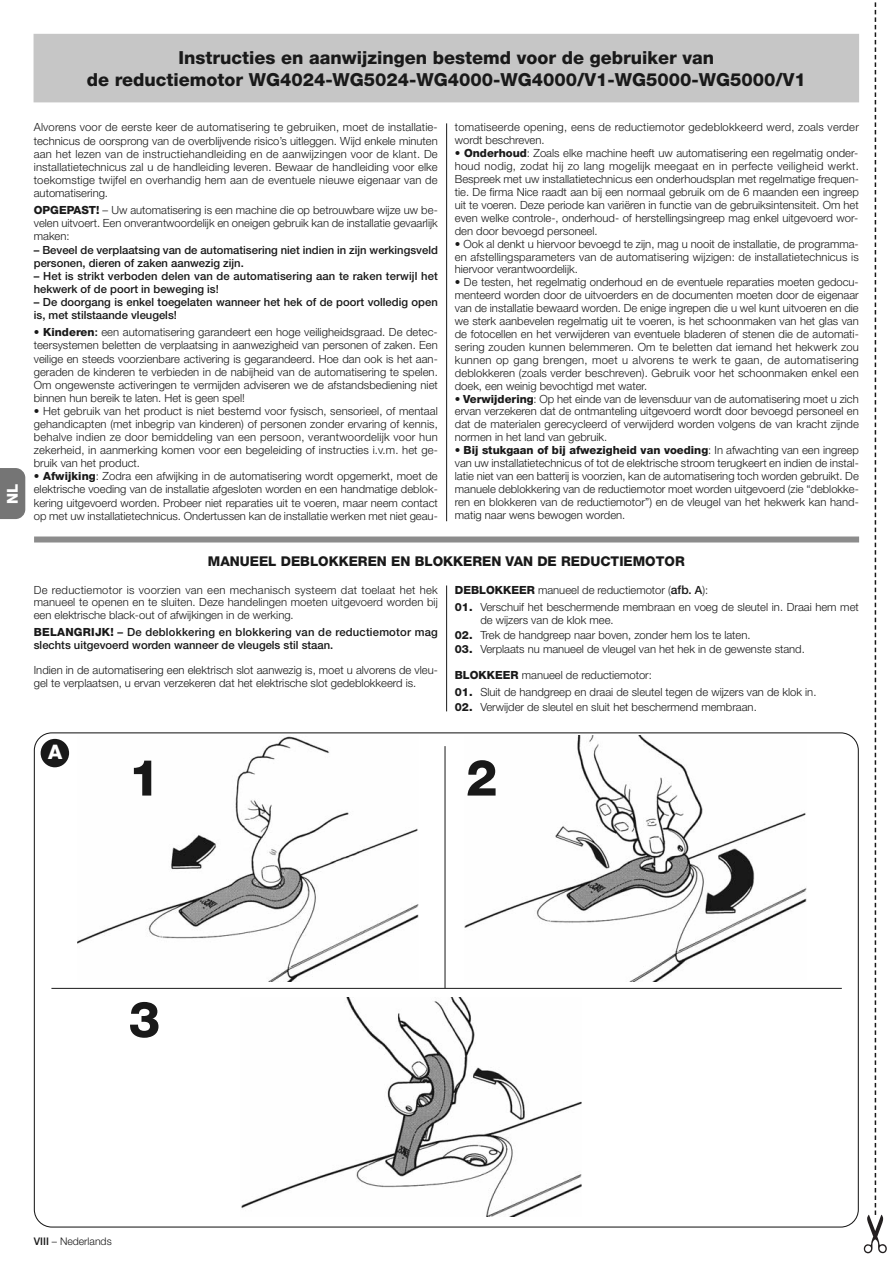
<style>
.page{position:relative;width:893px;height:1263px;background:#fff}
.page>*{position:absolute;margin:0;border:0;box-sizing:border-box;transform-origin:0 0}
.t1{font:800 50.1px "Helvetica Neue";color:#191919}
.t2{font:800 20.1px "Helvetica Neue";color:#fff}
.t3{font:800 18px/21.6px "Helvetica Neue";color:#191919;text-align:center}
.t4{font:800 15px "Helvetica Neue";color:#fff}
.t5{font:800 13.5px "Helvetica Neue";color:#191919}
.t6{font:300 11.25px/12.9px "Helvetica Neue";color:#191919;text-align:justify}
.t7{font:500 11.25px/13px "Helvetica Neue";color:#191919}
.t8{font:300 11.25px/12.9px "Helvetica Neue";letter-spacing:.02em;color:#191919}
.t9{font:300 10.5px "Helvetica Neue";color:#191919}
.s1{font-weight:800}
.s2{font-weight:500}
.s3{font-weight:500;font-size:12px}
</style>
<div class="page">
<svg style="left:0;top:468px;width:25px;height:51px"></svg>
<svg style="left:864px;top:2px;width:23px;height:1251px"></svg>
<hr style="left:446px;top:123px;width:1px;height:398px;background:#191919">
<div style="left:34px;top:35px;width:824px;height:67px;background:#c6c6c6"></div>
<div style="left:34px;top:34px;width:825px;height:68px;border:1px solid #c6c6c6"></div>
<hr style="left:446px;top:586px;width:1px;height:125px;background:#191919">
<div style="left:34px;top:537px;width:825px;height:6px;background:#8c8c8c"></div>
<svg style="left:34px;top:732px;width:825px;height:496px"></svg>
<div style="left:455px;top:736px;width:358px;height:246px;background:#fff"></div>
<img style="left:464px;top:736px;width:342px;height:246px">
<div style="left:77px;top:736px;width:358px;height:246px;background:#fff"></div>
<img style="left:77px;top:736px;width:342px;height:246px">
<div style="left:76px;top:998px;width:741px;height:218px;background:#fff"></div>
<img style="left:241px;top:998px;width:341px;height:218px">
<hr style="left:51px;top:988px;width:791px;height:1px;background:#191919">
<hr style="left:445px;top:746px;width:1px;height:242px;background:#191919">
<div style="left:41px;top:739px;width:28px;height:28px;background:#191919;border-radius:50%"></div>
<h3 class="t4" style="left:7px;top:504px;width:22px;rotate:-90deg">NL</h3>
<h3 class="t3" style="left:87px;top:49px;width:720px">Instructies en aanwijzingen bestemd voor de gebruiker van<br>de reductiemotor WG4024-WG5024-WG4000-WG4000/V1-WG5000-WG5000/V1</h3>
<p class="t6" style="left:34px;top:122px;width:405px">Alvorens voor de eerste keer de automatisering te gebruiken, moet de installatie&shy;technicus de oorsprong van de overblijvende risico’s uitleggen. Wijd enkele minuten aan het lezen van de instructiehandleiding en de aanwijzingen voor de klant. De installatietechnicus zal u de handleiding leveren. Bewaar de handleiding voor elke toekomstige twijfel en overhandig hem aan de eventuele nieuwe eigenaar van de automatisering.</p>
<p class="t6" style="left:34px;top:205px;width:405px"><span class="s1">OPGEPAST!</span> – Uw automatisering is een machine die op betrouwbare wijze uw be - velen uitvoert. Een onverantwoordelijk en oneigen gebruik kan de installatie ge vaarlijk maken:</p>
<p class="t7" style="left:34px;top:244px;width:406px">– Beveel de verplaatsing van de automatisering niet indien in zijn werkingsveld personen, dieren of zaken aanwezig zijn.</p>
<p class="t7" style="left:34px;top:270px;width:405px">– Het is strikt verboden delen van de automatisering aan te raken terwijl het hekwerk of de poort in beweging is!</p>
<p class="t7" style="left:34px;top:296px;width:405px">– De doorgang is enkel toegelaten wanneer het hek of de poort volledig open is, met stilstaande vleugels!</p>
<p class="t6" style="left:34px;top:327px;width:406px">• <span class="s1">Kinderen</span><span class="s2">:</span> een automatisering garandeert een hoge veiligheidsgraad. De detec&shy;teersystemen beletten de verplaatsing in aanwezigheid van personen of zaken. Een veilige en steeds voorzienbare activering is gegarandeerd. Hoe dan ook is het aa n - ge raden de kinderen te verbieden in de nabijheid van de automatisering te spelen.<br>Om ongewenste activeringen te vermijden adviseren we de afstandsbediening niet binnen hun bereik te laten. Het is geen spel!</p>
<p class="t6" style="left:34px;top:405px;width:405px">• Het gebruik van het product is niet bestemd voor fysisch, sensorieel, of mentaal ge handicapten (met inbegrip van kinderen) of personen zonder ervaring of kennis, behalve indien ze door bemiddeling van een persoon, verantwoordelijk voor hun zekerheid, in aanmerking komen voor een begeleiding of instructies i.v.m. het ge - bruik van het product.</p>
<p class="t6" style="left:34px;top:471px;width:405px">• <span class="s1">Afwijking</span>: Zodra een afwijking in de automatisering wordt opgemerkt, moet de elektrische voeding van de installatie afgesloten worden en een handmatige deblok&shy;kering uitgevoerd worden. Probeer niet reparaties uit te voeren, maar neem contact op met uw installatietechnicus. Ondertussen kan de installatie werken met niet geau-</p>
<p class="t8" style="left:455px;top:122px;width:405px">tomatiseerde opening, eens de reductiemotor gedeblokkeerd werd, zoals verder wordt beschreven.</p>
<p class="t6" style="left:455px;top:148px;width:405px">• <span class="s1">Onderhoud</span>: Zoals elke machine heeft uw automatisering een regelmatig onder&shy;houd nodig, zodat hij zo lang mogelijk meegaat en in perfecte veiligheid werkt.<br>Bespreek met uw installatietechnicus een onderhoudsplan met regelmatige frequen&shy;tie. De firma Nice raadt aan bij een normaal gebruik om de 6 maanden een ingreep uit te voeren. Deze periode kan variëren in functie van de gebruiksintensiteit. Om het even welke controle-, onderhoud- of herstellingsingreep mag enkel uitgevoerd wor&shy;den door bevoegd personeel.</p>
<p class="t6" style="left:455px;top:238px;width:405px">• Ook al denkt u hiervoor bevoegd te zijn, mag u nooit de installatie, de programma&shy;en afstellingsparameters van de automatisering wijzigen: de installatietechnicus is hiervoor verantwoordelijk.</p>
<p class="t6" style="left:455px;top:277px;width:405px">• De testen, het regelmatig onderhoud en de eventuele reparaties moeten gedocu&shy;menteerd worden door de uitvoerders en de documenten moeten door de eigenaar van de installatie bewaard worden. De enige ingrepen die u wel kunt uitvoeren en die we sterk aanbevelen regelmatig uit te voeren, is het schoonmaken van het glas van de fotocellen en het verwijderen van eventuele bladeren of stenen die de automati&shy;sering zouden kunnen belemmeren. Om te beletten dat iemand het hekwerk zou kunnen op gang brengen, moet u alvorens te werk te gaan, de automatisering deblokkeren (zoals verder beschreven). Gebruik voor het schoonmaken enkel een doek, een weinig bevochtigd met water.</p>
<p class="t6" style="left:455px;top:393px;width:405px">• <span class="s1">Verwijdering</span>: Op het einde van de levensduur van de automatisering moet u zich ervan verzekeren dat de ontmanteling uitgevoerd wordt door bevoegd personeel en dat de materialen gerecycleerd of verwijderd worden volgens de van kracht zijnde normen in het land van gebruik.</p>
<p class="t6" style="left:455px;top:445px;width:405px">• <span class="s1">Bij stukgaan of bij afwezigheid van voeding</span>: In afwachting van een ingreep van uw installatietechnicus of tot de elektrische stroom terugkeert en indien de instal&shy;latie niet van een batterij is voorzien, kan de automatisering toch worden gebruikt. De manuele deblokkering van de reductiemotor moet worden uitgevoerd (zie “deblokke&shy;ren en blokkeren van de reductiemotor”) en de vleugel van het hekwerk kan hand&shy;matig naar wens bewogen worden.</p>
<p class="t5" style="left:208px;top:557px;width:478px">MANUEEL DEBLOKKEREN EN BLOKKEREN VAN DE REDUCTIEMOTOR</p>
<p class="t6" style="left:455px;top:585px;width:255px"><span class="s1">DEBLOKKEER</span> manueel de reductiemotor (<span class="s3">afb</span><span class="s2">. A</span>):</p>
<p class="t6" style="left:480px;top:602px;width:380px;text-indent:-26px"><span class="s1">01.</span> Verschuif het beschermende membraan en voeg de sleutel in. Draai hem met de wijzers van de klok mee.</p>
<p class="t6" style="left:455px;top:629px;width:297px"><span class="s1">02.</span> Trek de handgreep naar boven, zonder hem los te laten.</p>
<p class="t6" style="left:455px;top:644px;width:351px"><span class="s1">03.</span> Verplaats nu manueel de vleugel van het hek in de gewenste stand.</p>
<p class="t6" style="left:455px;top:670px;width:199px"><span class="s1">BLOKKEER</span> manueel de reductiemotor:</p>
<p class="t6" style="left:455px;top:687px;width:363px"><span class="s1">01.</span> Sluit de handgreep en draai de sleutel tegen de wijzers van de klok in.</p>
<p class="t6" style="left:455px;top:701px;width:303px"><span class="s1">02.</span> Verwijder de sleutel en sluit het beschermend membraan.</p>
<p class="t6" style="left:34px;top:584px;width:405px">De reductiemotor is voorzien van een mechanisch systeem dat toelaat het hek manueel te openen en te sluiten. Deze handelingen moeten uitgevoerd worden bij een elektrische black-out of afwijkingen in de werking.</p>
<p class="t7" style="left:34px;top:627px;width:405px"><span class="s1">BELANGRIJK!</span> – De deblokkering en blokkering van de reductiemotor mag slechts uitgevoerd worden wanneer de vleugels stil staan.</p>
<p class="t6" style="left:34px;top:665px;width:406px">Indien in de automatisering een elektrisch slot aanwezig is, moet u alvorens de vleu&shy;gel te verplaatsen, u ervan verzekeren dat het elektrische slot gedeblokkeerd is.</p>
<h2 class="t2" style="left:48px;top:745px;width:16px">A</h2>
<h1 class="t1" style="left:129px;top:760px;width:33px">1</h1>
<h1 class="t1" style="left:466px;top:760px;width:33px">2</h1>
<h1 class="t1" style="left:129px;top:1002px;width:33px">3</h1>
<p class="t9" style="left:34px;top:1237px;width:79px"><span class="s2">VIII</span> – Nederlands</p>
</div>
